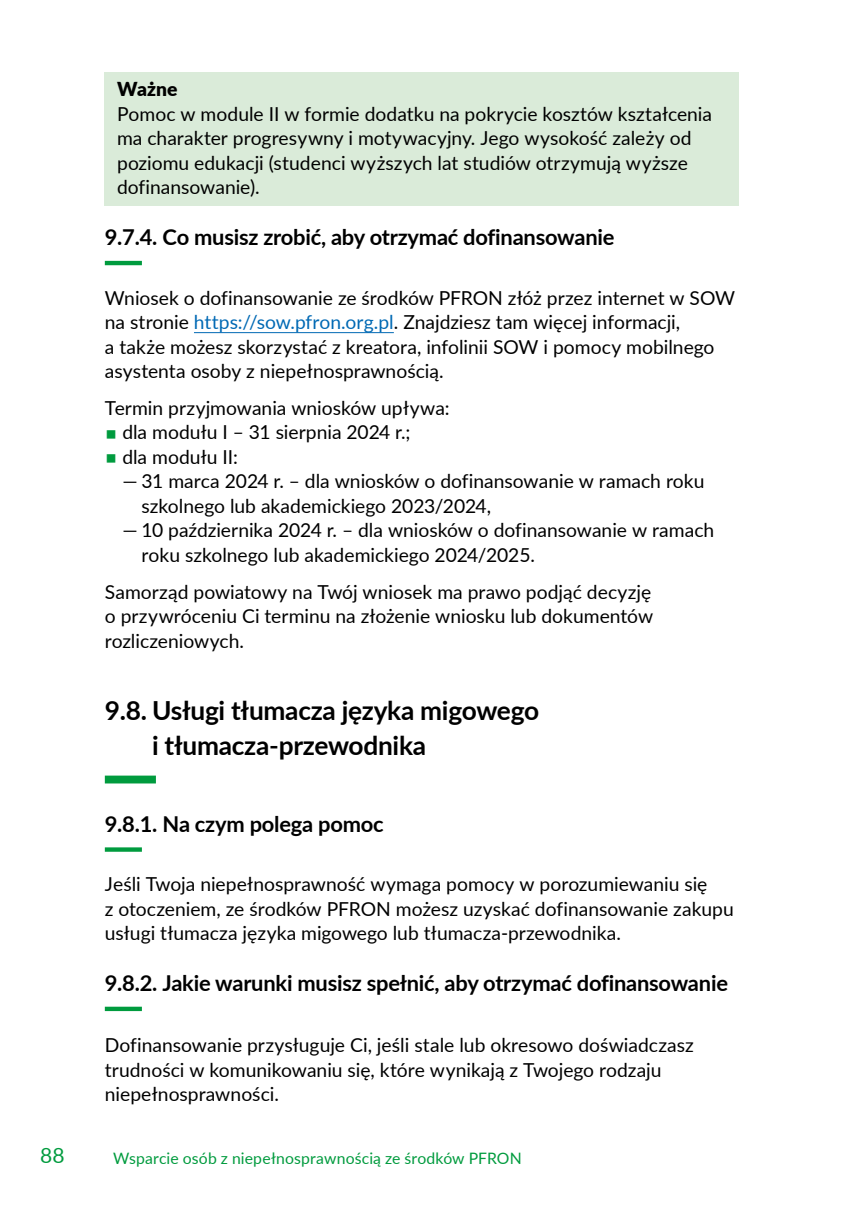
<style>
.page{position:relative;width:844px;height:1206px;background:#fff}
.page>*{position:absolute;margin:0;border:0;box-sizing:border-box;transform-origin:0 0}
.t1{font:700 26.25px/35px "Lato";letter-spacing:-.01em;color:#000}
.t2{font:700 21.88px "Lato";letter-spacing:-.01em;color:#000}
.t3{font:21px "Lato";color:#009b3e}
.t4{font:19.25px/24.5px "Lato";color:#000}
.t5{font:900 19.25px "Lato";letter-spacing:.005em;color:#000}
.t6{font:15.75px "Lato";letter-spacing:.01em;color:#009b3e}
.s1{color:#0069b4}
.s2{font-size:31.5px;color:#009b3e}
</style>
<div class="page">
<div style="left:105px;top:72px;width:634px;height:28px;background:#daebd9"></div>
<div style="left:105px;top:100px;width:634px;height:105px;background:#daebd9"></div>
<hr style="left:105px;top:261px;width:37px;height:4px;background:#009b3e">
<hr style="left:194px;top:332px;width:200px;height:1px;background:#0069b4">
<div style="left:105px;top:775px;width:51px;height:8px;background:#009b3e"></div>
<svg style="left:105px;top:847px;width:37px;height:4px"></svg>
<div style="left:105px;top:1006px;width:37px;height:5px;background:#009b3e"></div>
<p class="t5" style="left:117px;top:75px;width:62px">Ważne</p>
<p class="t4" style="left:117px;top:101px;width:596px">Pomoc w module II w formie dodatku na pokrycie kosztów kształcenia ma charakter progresywny i motywacyjny. Jego wysokość zależy od poziomu edukacji (studenci wyższych lat studiów otrzymują wyższe dofinansowanie).</p>
<p class="t2" style="left:105px;top:221px;width:511px">9.7.4. Co musisz zrobić, aby otrzymać dofinansowanie</p>
<p class="t4" style="left:105px;top:284px;width:631px">Wniosek o dofinansowanie ze środków PFRON złóż przez internet w SOW na stronie <span class="s1">https://sow.pfron.org.pl</span>. Znajdziesz tam więcej informacji,<br>a także możesz skorzystać z kreatora, infolinii SOW i pomocy mobilnego asystenta osoby z niepełnosprawnością.</p>
<p class="t4" style="left:105px;top:395px;width:346px">Termin przyjmowania wniosków upływa:</p>
<p class="t4" style="left:105px;top:419px;width:307px"><span class="s2">▪</span> dla modułu I – 31 sierpnia 2024 r.;</p>
<p class="t4" style="left:105px;top:444px;width:135px"><span class="s2">▪</span> dla modułu II:</p>
<p class="t4" style="left:142px;top:469px;width:564px;text-indent:-19px">— 31 marca 2024 r. – dla wniosków o dofinansowanie w ramach roku szkolnego lub akademickiego 2023/2024,</p>
<p class="t4" style="left:142px;top:518px;width:574px;text-indent:-19px">— 10 października 2024 r. – dla wniosków o dofinansowanie w ramach roku szkolnego lub akademickiego 2024/2025.</p>
<p class="t4" style="left:105px;top:578px;width:549px;text-align:justify">Samorząd powiatowy na Twój wniosek ma prawo podjąć decyzję o przywróceniu Ci terminu na złożenie wniosku lub dokumentów rozliczeniowych.</p>
<h1 class="t1" style="left:152px;top:691px;width:388px;text-indent:-47px">9.8. Usługi tłumacza języka migowego i tłumacza-przewodnika</h1>
<p class="t2" style="left:105px;top:807px;width:280px">9.8.1. Na czym polega pomoc</p>
<p class="t4" style="left:105px;top:871px;width:630px">Jeśli Twoja niepełnosprawność wymaga pomocy w porozumiewaniu się<br>z otoczeniem, ze środków PFRON możesz uzyskać dofinansowanie zakupu usługi tłumacza języka migowego lub tłumacza-przewodnika.</p>
<p class="t2" style="left:105px;top:966px;width:624px">9.8.2. Jakie warunki musisz spełnić, aby otrzymać dofinansowanie</p>
<p class="t4" style="left:105px;top:1032px;width:590px">Dofinansowanie przysługuje Ci, jeśli stale lub okresowo doświadczasz trudności w komunikowaniu się, które wynikają z Twojego rodzaju niepełnosprawności.</p>
<p class="t3" style="left:40px;top:1140px;width:26px">88</p>
<p class="t6" style="left:113px;top:1146px;width:410px">Wsparcie osób z niepełnosprawnością ze środków PFRON</p>
</div>
